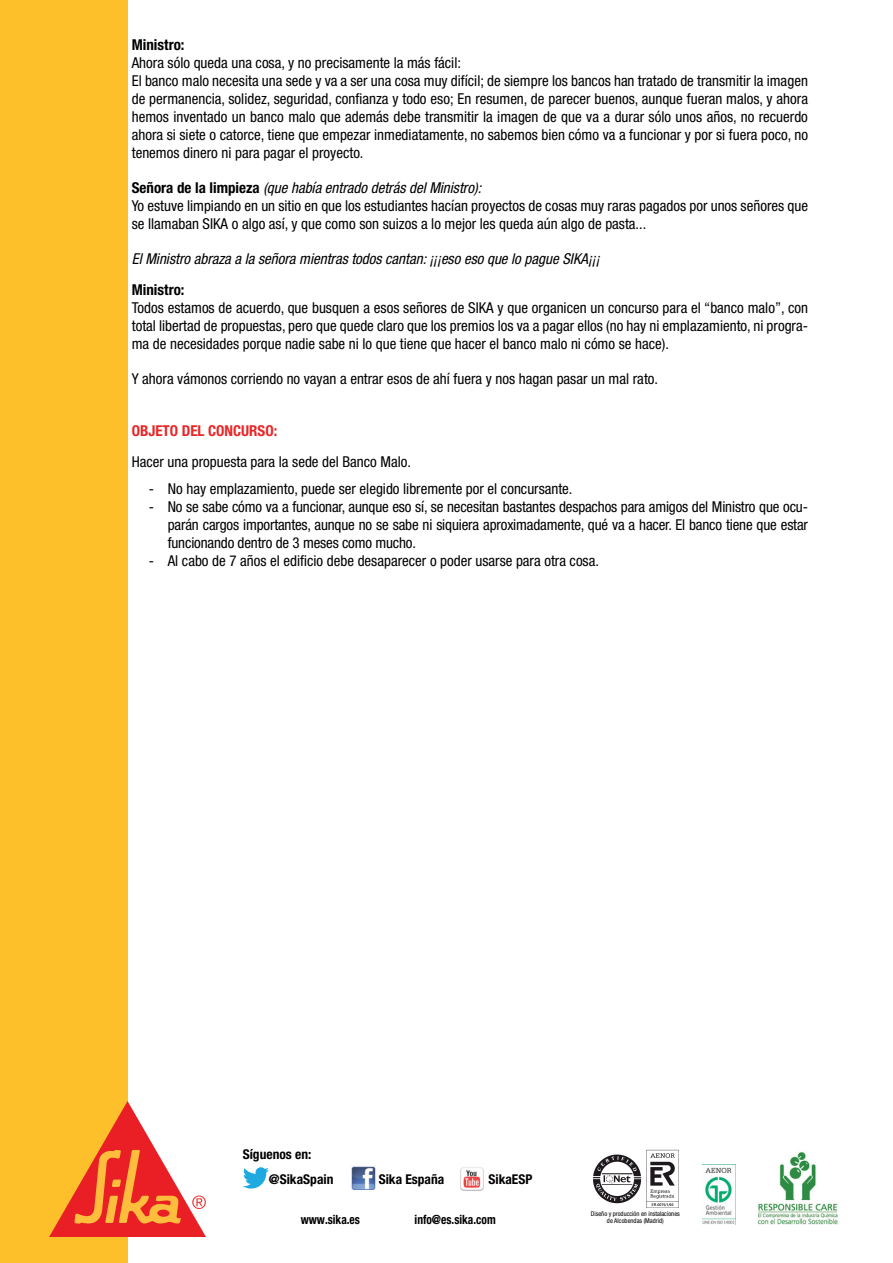
<style>
.page{position:relative;width:893px;height:1263px;background:#fff}
.page>*{position:absolute;margin:0;border:0;box-sizing:border-box;transform-origin:0 0}
.t1{font:condensed 15px/18px "Helvetica Neue LT Std";color:#000}
.t2{font:italic condensed 15px "Helvetica Neue LT Std";color:#000}
.t3{font:700 condensed 15px "Helvetica Neue LT Std";color:#000}
.t4{font:700 condensed 15px "Helvetica Neue LT Std";color:#e82627}
.t5{font:700 condensed 13.5px/25px "Helvetica Neue";color:#000}
.t6{font:700 condensed 12.75px "Helvetica Neue LT Std";color:#000;scale:.9 1}
.t7{font:condensed 6.6px "Helvetica Neue LT Std";color:#000}
.s1{font-weight:700}
.s2{font-style:italic}
</style>
<div class="page">
<img style="left:646px;top:1149px;width:33px;height:59px">
<img style="left:593px;top:1154px;width:49px;height:49px">
<img style="left:757px;top:1152px;width:82px;height:73px">
<img style="left:702px;top:1167px;width:33px;height:58px">
<svg style="left:243px;top:1167px;width:26px;height:22px"></svg>
<img style="left:351px;top:1166px;width:25px;height:23px">
<img style="left:460px;top:1167px;width:24px;height:24px">
<div style="left:0;top:0;width:128px;height:1263px;background:#fdc02a"></div>
<svg style="left:49px;top:1101px;width:157px;height:136px"></svg>
<p class="t3" style="left:132px;top:40px;width:54px">Ministro:</p>
<p class="t1" style="left:132px;top:56px;width:678px">Ahora sólo queda una cosa, y no precisamente la más fácil:<br>El banco malo necesita una sede y va a ser una cosa muy difícil; de siempre los bancos han tratado de transmitir la imagen de permanencia, solidez, seguridad, confianza y todo eso; En resumen, de parecer buenos, aunque fueran malos, y ahora hemos inventado un banco malo que además debe transmitir la imagen de que va a durar sólo unos años, no recuerdo ahora si siete o catorce, tiene que empezar inmediatamente, no sabemos bien cómo va a funcionar y por si fuera poco, no tenemos dinero ni para pagar el proyecto.</p>
<p class="t1" style="left:132px;top:181px;width:678px"><span class="s1">Señora de la limpieza</span> <span class="s2">(que había entrado detrás del Ministro):<br></span>Yo estuve limpiando en un sitio en que los estudiantes hacían proyectos de cosas muy raras pagados por unos señores que se llamaban SIKA o algo así, y que como son suizos a lo mejor les queda aún algo de pasta...</p>
<p class="t2" style="left:132px;top:254px;width:469px">El Ministro abraza a la señora mientras todos cantan: ¡¡¡eso eso que lo pague SIKA¡¡¡</p>
<p class="t3" style="left:132px;top:285px;width:54px">Ministro:</p>
<p class="t1" style="left:132px;top:301px;width:678px;text-align:justify">Todos estamos de acuerdo, que busquen a esos señores de SIKA y que organicen un concurso para el “banco malo”, con total libertad de propuestas, pero que quede claro que los premios los va a pagar ellos (no hay ni emplazamiento, ni progra&shy;ma de necesidades porque nadie sabe ni lo que tiene que hacer el banco malo ni cómo se hace).</p>
<p class="t1" style="left:132px;top:372px;width:528px">Y ahora vámonos corriendo no vayan a entrar esos de ahí fuera y nos hagan pasar un mal rato.</p>
<p class="t4" style="left:132px;top:426px;width:147px">OBJETO DEL CONCURSO:</p>
<p class="t1" style="left:132px;top:455px;width:281px">Hacer una propuesta para la sede del Banco Malo.</p>
<p class="t1" style="left:149px;top:481px;width:425px">- No hay emplazamiento, puede ser elegido libremente por el concursante.</p>
<p class="t1" style="left:168px;top:499px;width:642px;text-align:justify;text-indent:-19px">- No se sabe cómo va a funcionar, aunque eso sí, se necesitan bastantes despachos para amigos del Ministro que ocu&shy;parán cargos importantes, aunque no se sabe ni siquiera aproximadamente, qué va a hacer. El banco tiene que estar funcionando dentro de 3 meses como mucho.</p>
<p class="t1" style="left:149px;top:553px;width:452px">- Al cabo de 7 años el edificio debe desaparecer o poder usarse para otra cosa.</p>
<p class="t5" style="left:269px;top:1143px;width:66px;text-indent:-26px">Síguenos en: @SikaSpain</p>
<p class="t5" style="left:379px;top:1168px;width:67px">Sika España</p>
<p class="t5" style="left:488px;top:1168px;width:45px">SikaESP</p>
<p class="t7" style="left:591px;top:1211px;width:91px">Diseño y producción en instalaciones</p>
<p class="t6" style="left:301px;top:1215px;width:67px">www.sika.es</p>
<p class="t6" style="left:415px;top:1215px;width:92px">info@es.sika.com</p>
<p class="t7" style="left:607px;top:1218px;width:58px">de Alcobendas (Madrid)</p>
</div>
